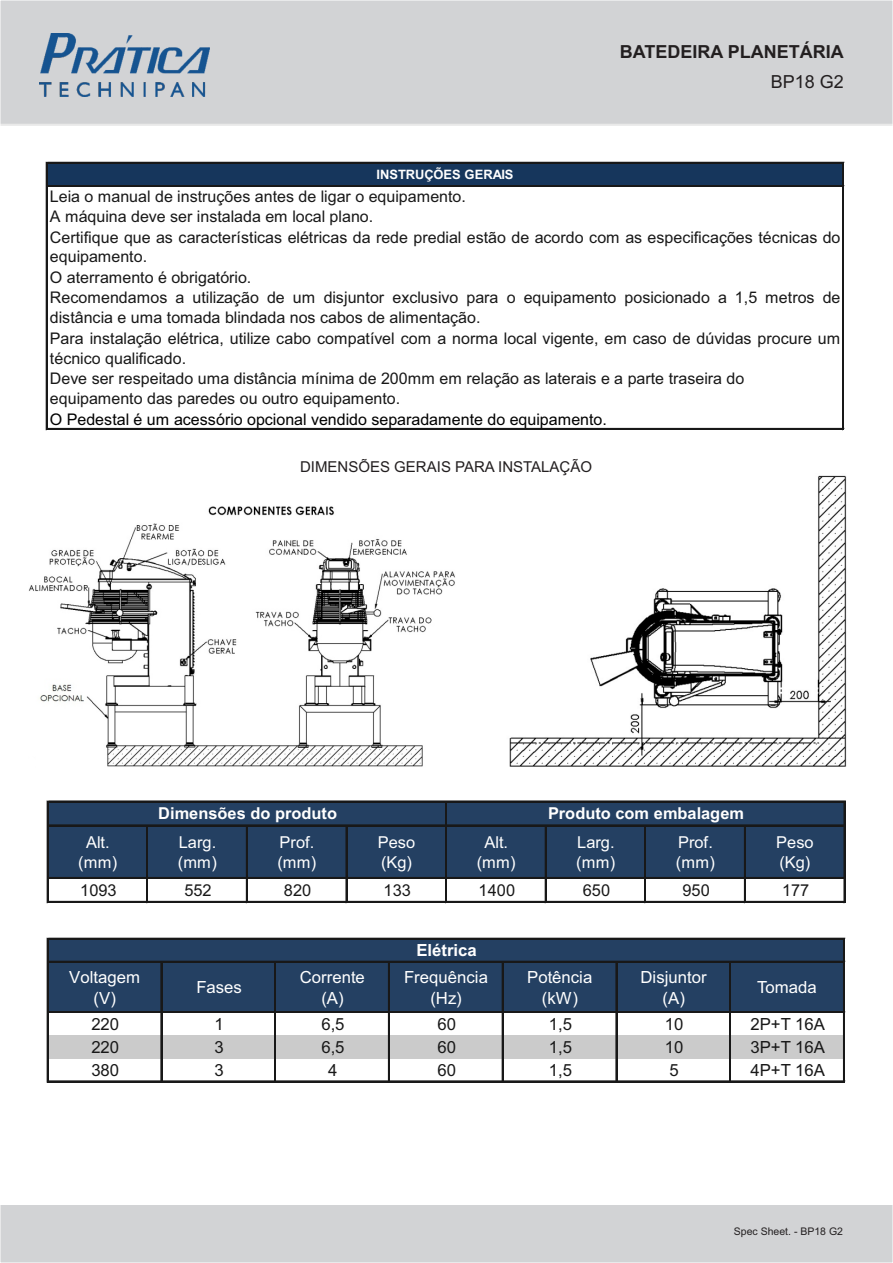
<style>
.page{position:relative;width:893px;height:1263px;background:#fff}
.page>*{position:absolute;margin:0;border:0;box-sizing:border-box;transform-origin:0 0}
.t1{font:700 18px "Arial";color:#231f20}
.t2{font:18px "Arial";color:#231f20}
.t3{font:16.8px/20.9px "Arial";color:#fff;text-align:center}
.t4{font:16.8px "Arial";color:#181818}
.t5{font:700 16.8px "Arial";color:#fff}
.t6{font:16.35px/20.4px "Arial";color:#fff}
.t7{font:700 16.35px "Arial";color:#fff}
.t8{font:16.35px "Arial";color:#181818}
.t9{font:16.05px/20.2px "Arial";color:#181818}
.t10{font:16.05px "Arial";color:#000}
.t11{font:15px "Arial";color:#231f20}
.t12{font:700 12.9px "Arial";color:#fff}
.t13{font:10.5px "Arial";color:#231f20}
</style>
<div class="page">
<div style="left:0;top:0;width:893px;height:125px;background:#d2d3d5"></div>
<hr style="left:0;top:124px;width:893px;height:2px;background:#e9e9e9">
<div style="left:0;top:1205px;width:893px;height:58px;background:#d2d3d5"></div>
<img style="left:40px;top:33px;width:169px;height:63px">
<img style="left:509px;top:475px;width:338px;height:292px">
<div style="left:48px;top:164px;width:795px;height:22px;background:#16365c"></div>
<hr style="left:46px;top:162px;width:2px;height:268px;background:#181818">
<hr style="left:842px;top:164px;width:2px;height:266px;background:#181818">
<hr style="left:48px;top:162px;width:796px;height:2px;background:#181818">
<hr style="left:48px;top:185px;width:796px;height:1px;background:#181818">
<hr style="left:48px;top:186px;width:796px;height:1px;background:#181818">
<hr style="left:48px;top:428px;width:796px;height:2px;background:#181818">
<img style="left:28px;top:506px;width:427px;height:261px">
<div style="left:49px;top:802px;width:796px;height:76px;background:#244062"></div>
<hr style="left:47px;top:801px;width:2px;height:102px;background:#181818">
<hr style="left:445px;top:802px;width:2px;height:101px;background:#181818">
<hr style="left:844px;top:802px;width:1px;height:101px;background:#181818">
<hr style="left:146px;top:826px;width:1px;height:77px;background:#181818">
<hr style="left:147px;top:826px;width:1px;height:77px;background:#181818">
<hr style="left:246px;top:826px;width:2px;height:77px;background:#181818">
<hr style="left:346px;top:826px;width:1px;height:77px;background:#181818">
<hr style="left:545px;top:826px;width:2px;height:77px;background:#181818">
<hr style="left:644px;top:826px;width:1px;height:77px;background:#181818">
<hr style="left:645px;top:826px;width:1px;height:77px;background:#181818">
<hr style="left:744px;top:826px;width:2px;height:77px;background:#181818">
<hr style="left:49px;top:801px;width:796px;height:1px;background:#181818">
<hr style="left:49px;top:825px;width:796px;height:1px;background:#181818">
<hr style="left:49px;top:877px;width:796px;height:2px;background:#181818">
<hr style="left:49px;top:901px;width:796px;height:2px;background:#181818">
<div style="left:49px;top:939px;width:795px;height:74px;background:#244062"></div>
<div style="left:49px;top:1035px;width:795px;height:24px;background:#cbcbcb"></div>
<hr style="left:47px;top:938px;width:2px;height:144px;background:#181818">
<hr style="left:843px;top:939px;width:2px;height:143px;background:#181818">
<hr style="left:161px;top:962px;width:1px;height:120px;background:#181818">
<hr style="left:274px;top:963px;width:1px;height:119px;background:#181818">
<hr style="left:275px;top:962px;width:1px;height:120px;background:#181818">
<hr style="left:388px;top:962px;width:2px;height:120px;background:#181818">
<hr style="left:502px;top:962px;width:2px;height:120px;background:#181818">
<hr style="left:616px;top:962px;width:1px;height:120px;background:#181818">
<hr style="left:729px;top:963px;width:1px;height:119px;background:#181818">
<hr style="left:730px;top:962px;width:1px;height:120px;background:#181818">
<hr style="left:49px;top:938px;width:796px;height:1px;background:#181818">
<hr style="left:49px;top:961px;width:796px;height:2px;background:#181818">
<hr style="left:49px;top:1011px;width:796px;height:1px;background:#181818">
<hr style="left:49px;top:1012px;width:796px;height:1px;background:#181818">
<hr style="left:49px;top:1080px;width:796px;height:1px;background:#181818">
<hr style="left:49px;top:1081px;width:796px;height:1px;background:#181818">
<p class="t1" style="left:620px;top:45px;width:225px">BATEDEIRA PLANETÁRIA</p>
<p class="t2" style="left:771px;top:75px;width:75px">BP18 G2</p>
<p class="t12" style="left:376px;top:170px;width:139px">INSTRUÇÕES GERAIS</p>
<p class="t9" style="left:50px;top:188px;width:792px">Leia o manual de instruções antes de ligar o equipamento.<br>A máquina deve ser instalada em local plano.<br>Certifique que as características elétricas da rede predial estão de acordo com as especificações técnicas do equipamento.<br>O aterramento é obrigatório.<br>Recomendamos a utilização de um disjuntor exclusivo para o equipamento posicionado a 1,5 metros de distância e uma tomada blindada nos cabos de alimentação.<br>Para instalação elétrica, utilize cabo compatível com a norma local vigente, em caso de dúvidas procure um técnico qualificado.<br>Deve ser respeitado uma distância mínima de 200mm em relação as laterais e a parte traseira do equipamento das paredes ou outro equipamento.</p>
<p class="t10" style="left:50px;top:413px;width:558px">O Pedestal é um acessório opcional vendido separadamente do equipamento.</p>
<p class="t11" style="left:300px;top:462px;width:294px">DIMENSÕES GERAIS PARA INSTALAÇÃO</p>
<p class="t7" style="left:158px;top:807px;width:180px">Dimensões do produto</p>
<p class="t7" style="left:548px;top:807px;width:198px">Produto com embalagem</p>
<p class="t6" style="left:78px;top:833px;width:41px;text-align:center">Alt. (mm)</p>
<p class="t6" style="left:178px;top:833px;width:41px">Larg. (mm)</p>
<p class="t6" style="left:277px;top:833px;width:40px">Prof. (mm)</p>
<p class="t6" style="left:378px;top:833px;width:39px">Peso (Kg)</p>
<p class="t6" style="left:477px;top:833px;width:41px;text-align:center">Alt. (mm)</p>
<p class="t6" style="left:576px;top:833px;width:40px">Larg. (mm)</p>
<p class="t6" style="left:676px;top:833px;width:41px">Prof. (mm)</p>
<p class="t6" style="left:776px;top:833px;width:39px">Peso (Kg)</p>
<p class="t8" style="left:80px;top:884px;width:38px">1093</p>
<p class="t8" style="left:184px;top:884px;width:29px">552</p>
<p class="t8" style="left:284px;top:884px;width:29px">820</p>
<p class="t8" style="left:384px;top:884px;width:29px">133</p>
<p class="t8" style="left:479px;top:884px;width:38px">1400</p>
<p class="t8" style="left:583px;top:884px;width:29px">650</p>
<p class="t8" style="left:682px;top:884px;width:29px">950</p>
<p class="t8" style="left:782px;top:884px;width:29px">177</p>
<p class="t5" style="left:416px;top:943px;width:62px">Elétrica</p>
<p class="t3" style="left:69px;top:968px;width:72px">Voltagem (V)</p>
<p class="t3" style="left:196px;top:978px;width:47px">Fases</p>
<p class="t3" style="left:300px;top:968px;width:66px">Corrente (A)</p>
<p class="t3" style="left:404px;top:968px;width:85px">Frequência (Hz)</p>
<p class="t3" style="left:527px;top:968px;width:67px">Potência (kW)</p>
<p class="t3" style="left:640px;top:968px;width:68px">Disjuntor (A)</p>
<p class="t3" style="left:757px;top:978px;width:61px">Tomada</p>
<p class="t4" style="left:91px;top:1017px;width:29px">220</p>
<p class="t4" style="left:214px;top:1017px;width:11px">1</p>
<p class="t4" style="left:321px;top:1017px;width:25px">6,5</p>
<p class="t4" style="left:437px;top:1017px;width:20px">60</p>
<p class="t4" style="left:549px;top:1017px;width:25px">1,5</p>
<p class="t4" style="left:665px;top:1017px;width:20px">10</p>
<p class="t4" style="left:750px;top:1017px;width:76px">2P+T 16A</p>
<p class="t4" style="left:91px;top:1040px;width:29px">220</p>
<p class="t4" style="left:214px;top:1040px;width:11px">3</p>
<p class="t4" style="left:321px;top:1040px;width:25px">6,5</p>
<p class="t4" style="left:437px;top:1040px;width:20px">60</p>
<p class="t4" style="left:549px;top:1040px;width:25px">1,5</p>
<p class="t4" style="left:665px;top:1040px;width:20px">10</p>
<p class="t4" style="left:750px;top:1040px;width:76px">3P+T 16A</p>
<p class="t4" style="left:91px;top:1063px;width:29px">380</p>
<p class="t4" style="left:214px;top:1063px;width:11px">3</p>
<p class="t4" style="left:328px;top:1063px;width:11px">4</p>
<p class="t4" style="left:437px;top:1063px;width:20px">60</p>
<p class="t4" style="left:549px;top:1063px;width:25px">1,5</p>
<p class="t4" style="left:669px;top:1063px;width:11px">5</p>
<p class="t4" style="left:750px;top:1063px;width:76px">4P+T 16A</p>
<p class="t13" style="left:734px;top:1227px;width:111px">Spec Sheet. - BP18 G2</p>
</div>
